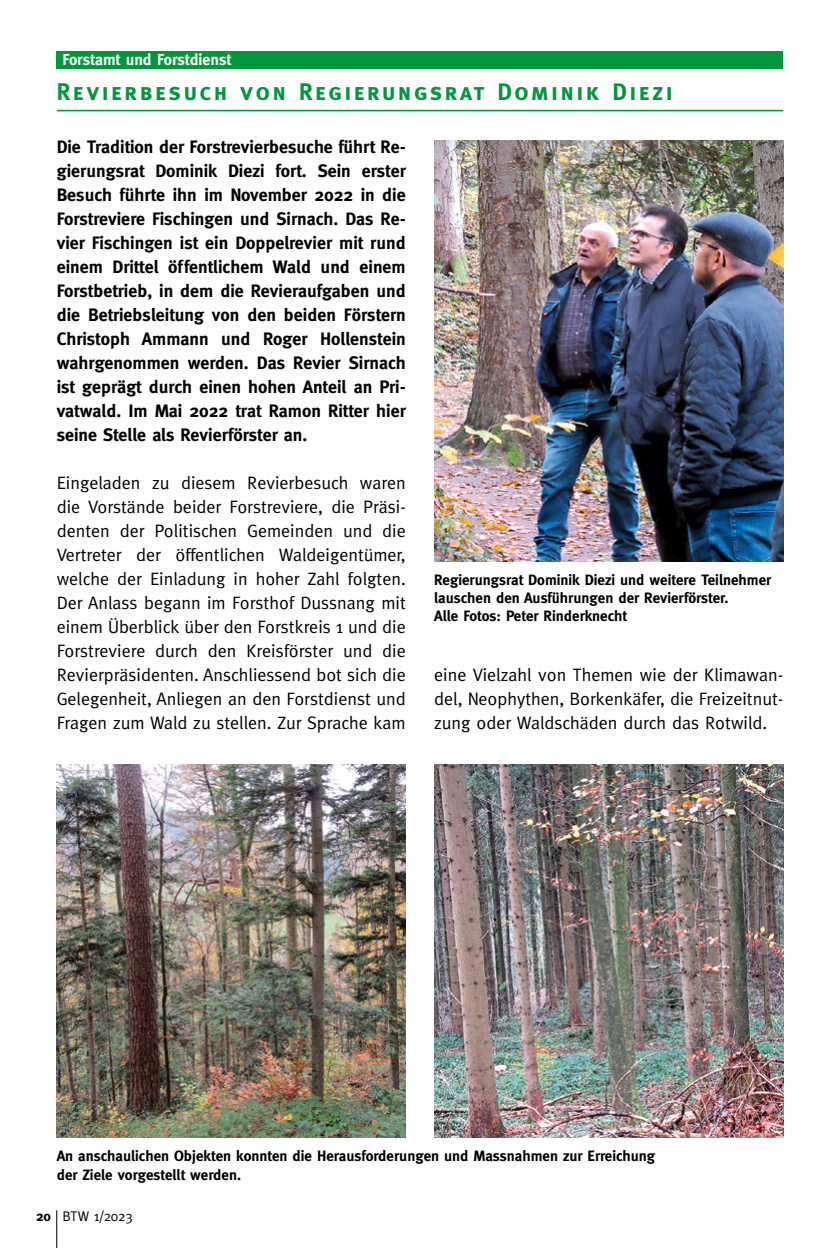
<style>
.page{position:relative;width:840px;height:1248px;background:#fff}
.page>*{position:absolute;margin:0;border:0;box-sizing:border-box;transform-origin:0 0}
.t1{font:24px "Meta Bold Caps";letter-spacing:.1em;color:#00983a}
.t2{font:18px/24px "Meta";color:#000;text-align:justify}
.t3{font:700 18px/24px "Meta";color:#000;text-align:justify}
.t4{font:700 16px "Meta";color:#fff}
.t5{font:700 15px/18px "Meta";color:#000}
.t6{font:14px "Meta";letter-spacing:-.02em;color:#000}
.s1{font-weight:700}
</style>
<div class="page">
<hr style="left:56px;top:1210px;width:1px;height:37px;background:#000">
<div style="left:57px;top:51px;width:725px;height:17px;background:#00983a"></div>
<img style="left:434px;top:764px;width:348px;height:373px">
<img style="left:434px;top:141px;width:348px;height:420px">
<img style="left:57px;top:764px;width:348px;height:373px">
<hr style="left:57px;top:110px;width:725px;height:1px;background:#00983a">
<p class="t4" style="left:62px;top:50px;width:170px">Forstamt und Forstdienst</p>
<h1 class="t1" style="left:57px;top:77px;width:617px">Revierbesuch von Regierungsrat Dominik Diezi</h1>
<p class="t3" style="left:57px;top:134px;width:350px">Die Tradition der Forstrevierbesuche führt Re&shy;gierungsrat Dominik Diezi fort. Sein erster Besuch führte ihn im November 2022 in die Forstreviere Fischingen und Sirnach. Das Re&shy;vier Fischingen ist ein Doppelrevier mit rund einem Drittel öffentlichem Wald und einem Forstbetrieb, in dem die Revieraufgaben und die Betriebsleitung von den beiden Förstern Christoph Ammann und Roger Hollenstein wahrgenommen werden. Das Revier Sirnach ist geprägt durch einen hohen Anteil an Pri&shy;vatwald. Im Mai 2022 trat Ramon Ritter hier seine Stelle als Revierförster an.</p>
<p class="t2" style="left:57px;top:470px;width:350px">Eingeladen zu diesem Revierbesuch waren die Vorstände beider Forstreviere, die Präsi&shy;denten der Politischen Gemeinden und die Vertreter der öffentlichen Waldeigentümer, welche der Einladung in hoher Zahl folgten.<br>Der Anlass begann im Forsthof Dussnang mit einem Überblick über den Forstkreis 1 und die Forstreviere durch den Kreisförster und die Revierpräsidenten. Anschliessend bot sich die Gelegenheit, Anliegen an den Forstdienst und Fragen zum Wald zu stellen. Zur Sprache kam</p>
<p class="t5" style="left:434px;top:571px;width:338px">Regierungsrat Dominik Diezi und weitere Teilnehmer lauschen den Ausführungen der Revierförster.<br>Alle Fotos: Peter Rinderknecht</p>
<p class="t2" style="left:434px;top:662px;width:350px">eine Vielzahl von Themen wie der Klimawan&shy;del, Neophythen, Borkenkäfer, die Freizeitnut&shy;zung oder Waldschäden durch das Rotwild.</p>
<p class="t5" style="left:57px;top:1147px;width:599px">An anschaulichen Objekten konnten die Herausforderungen und Massnahmen zur Erreichung der Ziele vorgestellt werden.</p>
<p class="t6" style="left:36px;top:1208px;width:98px"><span class="s1">20</span> BTW 1/2023</p>
</div>
